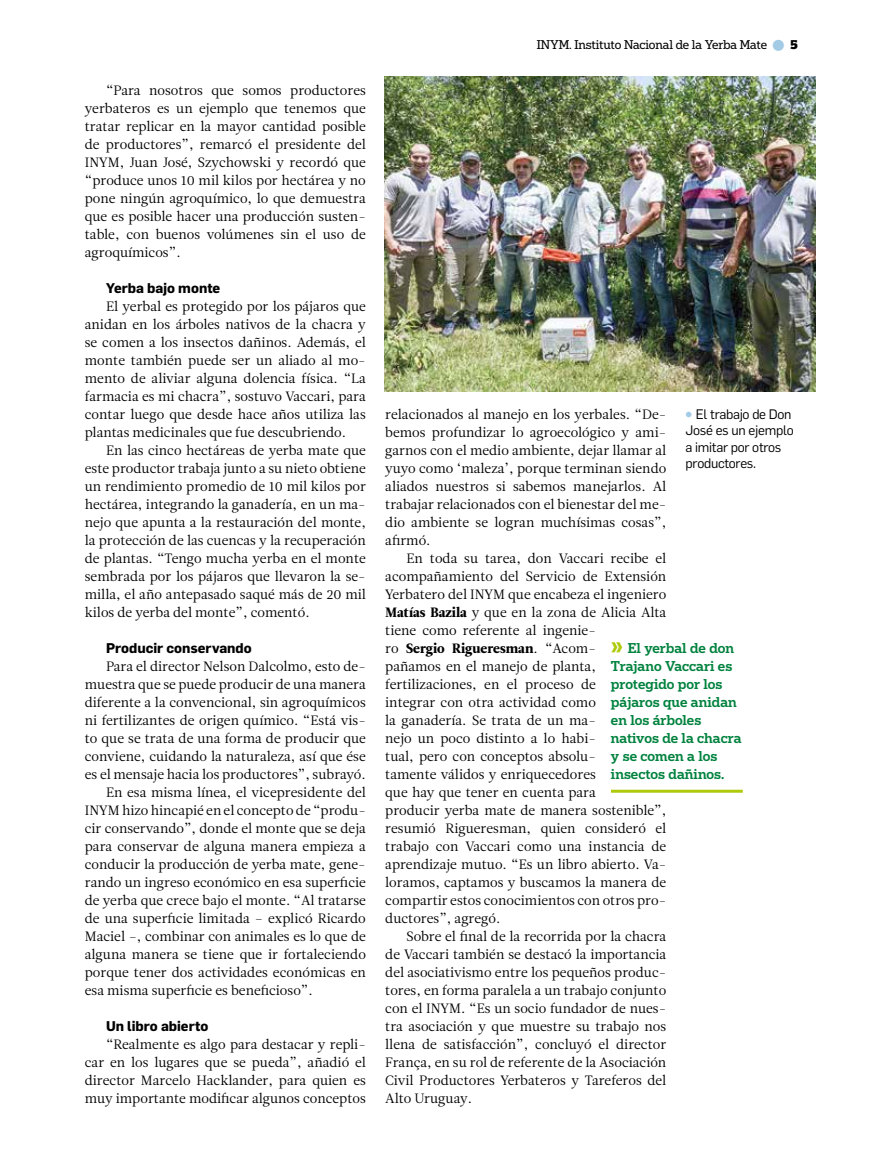
<style>
.page{position:relative;width:893px;height:1170px;background:#fff}
.page>*{position:absolute;margin:0;border:0;box-sizing:border-box;transform-origin:0 0}
.t1{font:700 13.8px "Flama";color:#000}
.t2{font:13.5px/18px "Leitura News Roman 1";color:#000;text-align:justify}
.t3{font:500 13.5px/18px "Popular";color:#00823e}
.t4{font:13.5px/16.5px "Flama";letter-spacing:-.02em;color:#000}
.t5{font:13.5px "Leitura News Roman 4";color:#000}
.t6{font:12px "Popular";letter-spacing:-.01em;color:#000}
.s1{color:#a4cbe6}
.s2{font-weight:900}
.s3{font-family:"Leitura News Roman 4"}
.s4{font-family:"Leitura News Roman 1"}
.s5{font-family:"Zapf Book ITC Std";font-weight:800;color:#a4cbe6}
.s6{font-weight:700;font-size:22.5px;color:#afca0b}
</style>
<div class="page">
<img style="left:385px;top:77px;width:431px;height:315px">
<hr style="left:611px;top:789px;width:132px;height:3px;background:#afca0b">
<p class="t2" style="left:85px;top:81px;width:283px;text-indent:21px">“Para nosotros que somos productores yerbateros es un ejemplo que tenemos que tratar replicar en la mayor cantidad posible de productores”, remarcó el presidente del INYM, Juan José, Szychowski y recordó que “produce unos 10 mil kilos por hectárea y no pone ningún agroquímico, lo que demuestra que es posible hacer una producción susten&shy;table, con buenos volúmenes sin el uso de agroquímicos”.</p>
<p class="t1" style="left:106px;top:278px;width:116px">Yerba bajo monte</p>
<p class="t2" style="left:85px;top:297px;width:283px;text-indent:21px">El yerbal es protegido por los pájaros que anidan en los árboles nativos de la chacra y se comen a los insectos dañinos. Además, el monte también puede ser un aliado al mo&shy;mento de aliviar alguna dolencia física. “La farmacia es mi chacra”, sostuvo Vaccari, para contar luego que desde hace años utiliza las plantas medicinales que fue descubriendo.</p>
<p class="t2" style="left:85px;top:441px;width:283px;text-indent:21px">En las cinco hectáreas de yerba mate que este productor trabaja junto a su nieto obtiene un rendimiento promedio de 10 mil kilos por hectárea, integrando la ganadería, en un ma&shy;nejo que apunta a la restauración del monte, la protección de las cuencas y la recuperación de plantas. “Tengo mucha yerba en el monte sembrada por los pájaros que llevaron la se&shy;milla, el año antepasado saqué más de 20 mil kilos de yerba del monte”, comentó.</p>
<p class="t1" style="left:106px;top:638px;width:147px">Producir conservando</p>
<p class="t2" style="left:106px;top:657px;width:261px">Para el director Nelson Dalcolmo, esto de-</p>
<p class="t2" style="left:85px;top:675px;width:283px">muestra que se puede producir de una manera</p>
<p class="t2" style="left:85px;top:693px;width:283px">diferente a la convencional, sin agroquímicos</p>
<p class="t2" style="left:85px;top:711px;width:283px">ni fertilizantes de origen químico. “Está vis-</p>
<p class="t2" style="left:85px;top:729px;width:283px">to que se trata de una forma de producir que</p>
<p class="t2" style="left:85px;top:747px;width:283px">conviene, cuidando la naturaleza, así que ése</p>
<p class="t2" style="left:85px;top:765px;width:283px">es el mensaje hacia los productores”, subrayó.</p>
<p class="t2" style="left:106px;top:783px;width:261px">En esa misma línea, el vicepresidente del</p>
<p class="t2" style="left:85px;top:801px;width:283px">INYM hizo hincapié en el concepto de “produ-</p>
<p class="t2" style="left:85px;top:819px;width:283px">cir conservando”, donde el monte que se deja</p>
<p class="t2" style="left:85px;top:837px;width:283px">para conservar de alguna manera empieza a</p>
<p class="t2" style="left:85px;top:855px;width:283px">conducir la producción de yerba mate, gene-</p>
<p class="t2" style="left:85px;top:873px;width:283px">rando un ingreso económico en esa superficie</p>
<p class="t2" style="left:85px;top:891px;width:283px">de yerba que crece bajo el monte. “Al tratarse</p>
<p class="t2" style="left:85px;top:909px;width:283px">de una superficie limitada – explicó Ricardo</p>
<p class="t2" style="left:85px;top:927px;width:283px">Maciel –, combinar con animales es lo que de</p>
<p class="t2" style="left:85px;top:945px;width:283px">alguna manera se tiene que ir fortaleciendo</p>
<p class="t2" style="left:85px;top:963px;width:283px">porque tener dos actividades económicas en</p>
<p class="t2" style="left:85px;top:981px;width:230px">esa misma superficie es beneficioso”.</p>
<p class="t1" style="left:106px;top:1016px;width:104px">Un libro abierto</p>
<p class="t2" style="left:85px;top:1035px;width:283px;text-indent:21px">“Realmente es algo para destacar y repli&shy;car en los lugares que se pueda”, añadió el director Marcelo Hacklander, para quien es muy importante modificar algunos conceptos</p>
<p class="t6" style="left:537px;top:37px;width:263px">INYM. Instituto Nacional de la Yerba Mate <span class="s1">●</span> <span class="s2">5</span></p>
<p class="t2" style="left:385px;top:405px;width:283px">relacionados al manejo en los yerbales. “De&shy;bemos profundizar lo agroecológico y ami&shy;garnos con el medio ambiente, dejar llamar al yuyo como ‘maleza’, porque terminan siendo aliados nuestros si sabemos manejarlos. Al trabajar relacionados con el bienestar del me&shy;dio ambiente se logran muchísimas cosas”, afirmó.</p>
<p class="t2" style="left:385px;top:549px;width:283px;text-indent:21px">En toda su tarea, don Vaccari recibe el acompañamiento del Servicio de Extensión Yerbatero del INYM que encabeza el ingeniero <span class="s3">Matías Bazila</span> y que en la zona de Alicia Alta tiene como referente al ingenie-</p>
<p class="t5" style="left:385px;top:640px;width:212px"><span class="s4">ro</span> Sergio Rigueresman<span class="s4">. “Acom-</span></p>
<p class="t2" style="left:385px;top:657px;width:283px;text-align:left">pañamos en el manejo de planta, fertilizaciones, en el proceso de<br>integrar con otra actividad como<br>la ganadería. Se trata de un ma-<br>nejo un poco distinto a lo habi-<br>tual, pero con conceptos absolu-<br>tamente válidos y enriquecedores<br>que hay que tener en cuenta para<br>producir yerba mate de manera sostenible”, resumió Rigueresman, quien consideró el trabajo con Vaccari como una instancia de aprendizaje mutuo. “Es un libro abierto. Va&shy;loramos, captamos y buscamos la manera de compartir estos conocimientos con otros pro&shy;ductores”, agregó.</p>
<p class="t2" style="left:385px;top:927px;width:283px;text-indent:21px">Sobre el final de la recorrida por la chacra de Vaccari también se destacó la importancia del asociativismo entre los pequeños produc&shy;tores, en forma paralela a un trabajo conjunto con el INYM. “Es un socio fundador de nues&shy;tra asociación y que muestre su trabajo nos llena de satisfacción”, concluyó el director França, en su rol de referente de la Asociación Civil Productores Yerbateros y Tareferos del Alto Uruguay.</p>
<p class="t4" style="left:686px;top:405px;width:110px"><span class="s5">•</span> El trabajo de Don<br>José es un ejemplo a imitar por otros productores.</p>
<p class="t3" style="left:611px;top:638px;width:132px"><span class="s6">»</span> El yerbal de don<br>Trajano Vaccari es protegido por los pájaros que anidan en los árboles nativos de la chacra y se comen a los insectos dañinos.</p>
</div>
